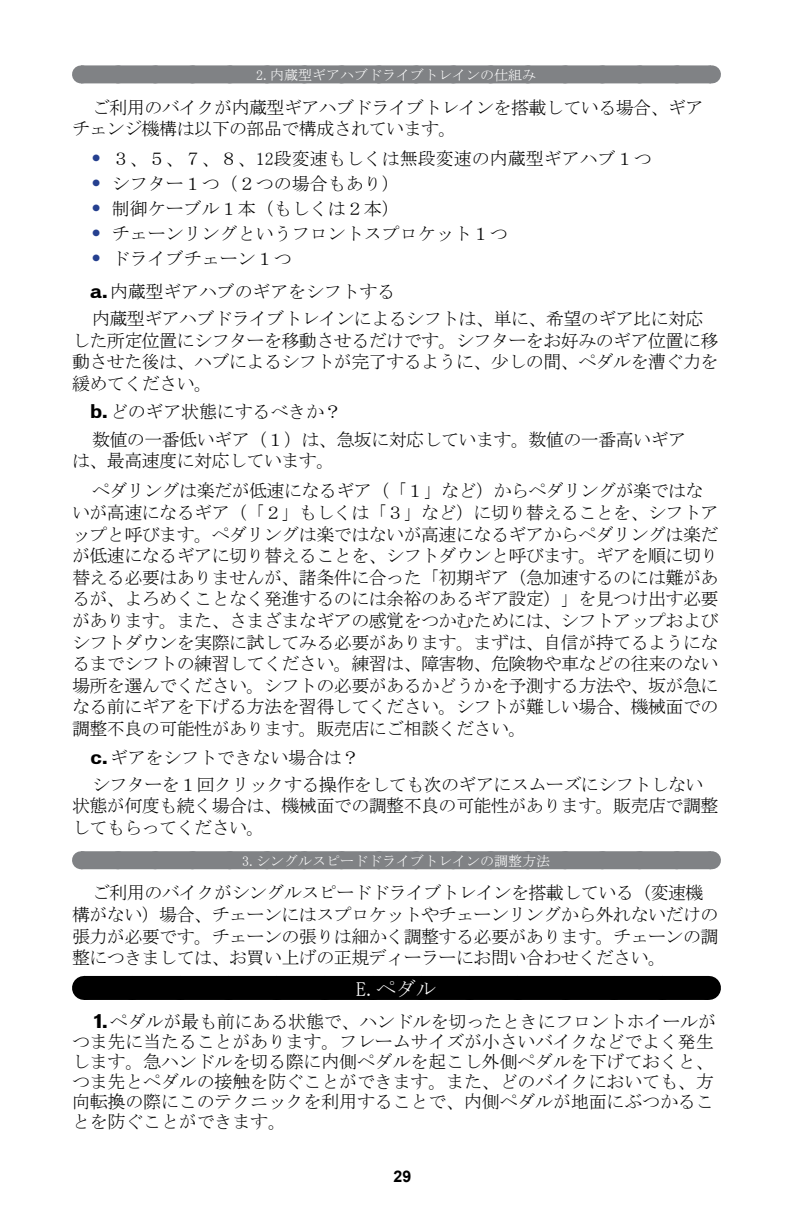
<style>
.page{position:relative;width:792px;height:1224px;background:#fff}
.page>*{position:absolute;margin:0;border:0;box-sizing:border-box;transform-origin:0 0}
.t1{font:20px "MS Mincho";color:#fff}
.t2{font:18px/21.6px "MS Mincho";letter-spacing:-.03em;color:#000}
.t3{font:18px/20px "MS Mincho";letter-spacing:-.01em;color:#000}
.t4{font:18px "MS Mincho";color:#000}
.t5{font:700 16px "Arial";color:#000}
.t6{font:14px "MS Mincho";color:#fff}
.s1{font-family:"Vonnes";font-weight:500;color:#25408f}
.s2{font-family:"Vonnes";font-weight:700}
</style>
<div class="page">
<div style="left:81px;top:65px;width:630px;height:18px;background:#808285"></div>
<svg style="left:118px;top:65px;width:574px;height:1px"></svg>
<svg style="left:711px;top:65px;width:1px;height:18px"></svg>
<div style="left:81px;top:851px;width:630px;height:18px;background:#808285"></div>
<svg style="left:119px;top:851px;width:573px;height:1px"></svg>
<svg style="left:711px;top:851px;width:1px;height:18px"></svg>
<div style="left:84px;top:976px;width:624px;height:24px;background:#000"></div>
<svg style="left:708px;top:976px;width:1px;height:24px"></svg>
<p class="t6" style="left:256px;top:68px;width:281px">2.内蔵型ギアハブドライブトレインの仕組み</p>
<p class="t2" style="left:72px;top:96px;width:633px;text-indent:20px">ご利用のバイクが内蔵型ギアハブドライブトレインを搭載している場合、ギアチェンジ機構は以下の部品で構成されています。</p>
<p class="t4" style="left:92px;top:150px;width:561px"><span class="s1">•</span> ３、５、７、８、12段変速もしくは無段変速の内蔵型ギアハブ１つ</p>
<p class="t4" style="left:92px;top:175px;width:309px"><span class="s1">•</span> シフター１つ（２つの場合もあり）</p>
<p class="t4" style="left:92px;top:200px;width:309px"><span class="s1">•</span> 制御ケーブル１本（もしくは２本）</p>
<p class="t4" style="left:92px;top:225px;width:417px"><span class="s1">•</span> チェーンリングというフロントスプロケット１つ</p>
<p class="t3" style="left:90px;top:243px;width:307px;line-height:32.6px"><span class="s1">•</span> ドライブチェーン１つ<br><span class="s2">a.</span>内蔵型ギアハブのギアをシフトする</p>
<p class="t2" style="left:72px;top:308px;width:648px;text-indent:20px">内蔵型ギアハブドライブトレインによるシフトは、単に、希望のギア比に対応した所定位置にシフターを移動させるだけです。シフターをお好みのギア位置に移動させた後は、ハブによるシフトが完了するように、少しの間、ペダルを漕ぐ力を緩めてください。</p>
<p class="t2" style="left:90px;top:398px;width:598px;line-height:27.2px"><span class="s2">b.</span>どのギア状態にするべきか？<br>数値の一番低いギア（１）は、急坂に対応しています。数値の一番高いギア</p>
<p class="t2" style="left:92px;top:446px;width:613px;line-height:30px;text-indent:-20px">は、最高速度に対応しています。<br>ペダリングは楽だが低速になるギア（「１」など）からペダリングが楽ではな</p>
<p class="t2" style="left:72px;top:502px;width:648px;text-align:justify">いが高速になるギア（「２」もしくは「３」など）に切り替えることを、シフトアップと呼びます。ペダリングは楽ではないが高速になるギアからペダリングは楽だが低速になるギアに切り替えることを、シフトダウンと呼びます。ギアを順に切り替える必要はありませんが、諸条件に合った「初期ギア（急加速するのには難があるが、よろめくことなく発進するのには余裕のあるギア設定）」を見つけ出す必要があります。また、さまざまなギアの感覚をつかむためには、シフトアップおよびシフトダウンを実際に試してみる必要があります。まずは、自信が持てるようになるまでシフトの練習してください。練習は、障害物、危険物や車などの往来のない場所を選んでください。シフトの必要があるかどうかを予測する方法や、坂が急になる前にギアを下げる方法を習得してください。シフトが難しい場合、機械面での調整不良の可能性があります。販売店にご相談ください。</p>
<p class="t2" style="left:91px;top:743px;width:615px;line-height:27.2px"><span class="s2">c.</span>ギアをシフトできない場合は？<br>シフターを１回クリックする操作をしても次のギアにスムーズにシフトしない</p>
<p class="t2" style="left:72px;top:795px;width:648px">状態が何度も続く場合は、機械面での調整不良の可能性があります。販売店で調整してもらってください。</p>
<p class="t6" style="left:242px;top:854px;width:309px">3.シングルスピードドライブトレインの調整方法</p>
<p class="t2" style="left:72px;top:882px;width:648px;text-indent:20px">ご利用のバイクがシングルスピードドライブトレインを搭載している（変速機構がない）場合、チェーンにはスプロケットやチェーンリングから外れないだけの張力が必要です。チェーンの張りは細かく調整する必要があります。チェーンの調整につきましては、お買い上げの正規ディーラーにお問い合わせください。</p>
<p class="t1" style="left:356px;top:978px;width:81px">E.ペダル</p>
<p class="t3" style="left:72px;top:1011px;width:646px;text-indent:22px"><span class="s2">1.</span>ペダルが最も前にある状態で、ハンドルを切ったときにフロントホイールがつま先に当たることがあります。フレームサイズが小さいバイクなどでよく発生します。急ハンドルを切る際に内側ペダルを起こし外側ペダルを下げておくと、つま先とペダルの接触を防ぐことができます。また、どのバイクにおいても、方向転換の際にこのテクニックを利用することで、内側ペダルが地面にぶつかることを防ぐことができます。</p>
<p class="t5" style="left:394px;top:1165px;width:19px">29</p>
</div>
